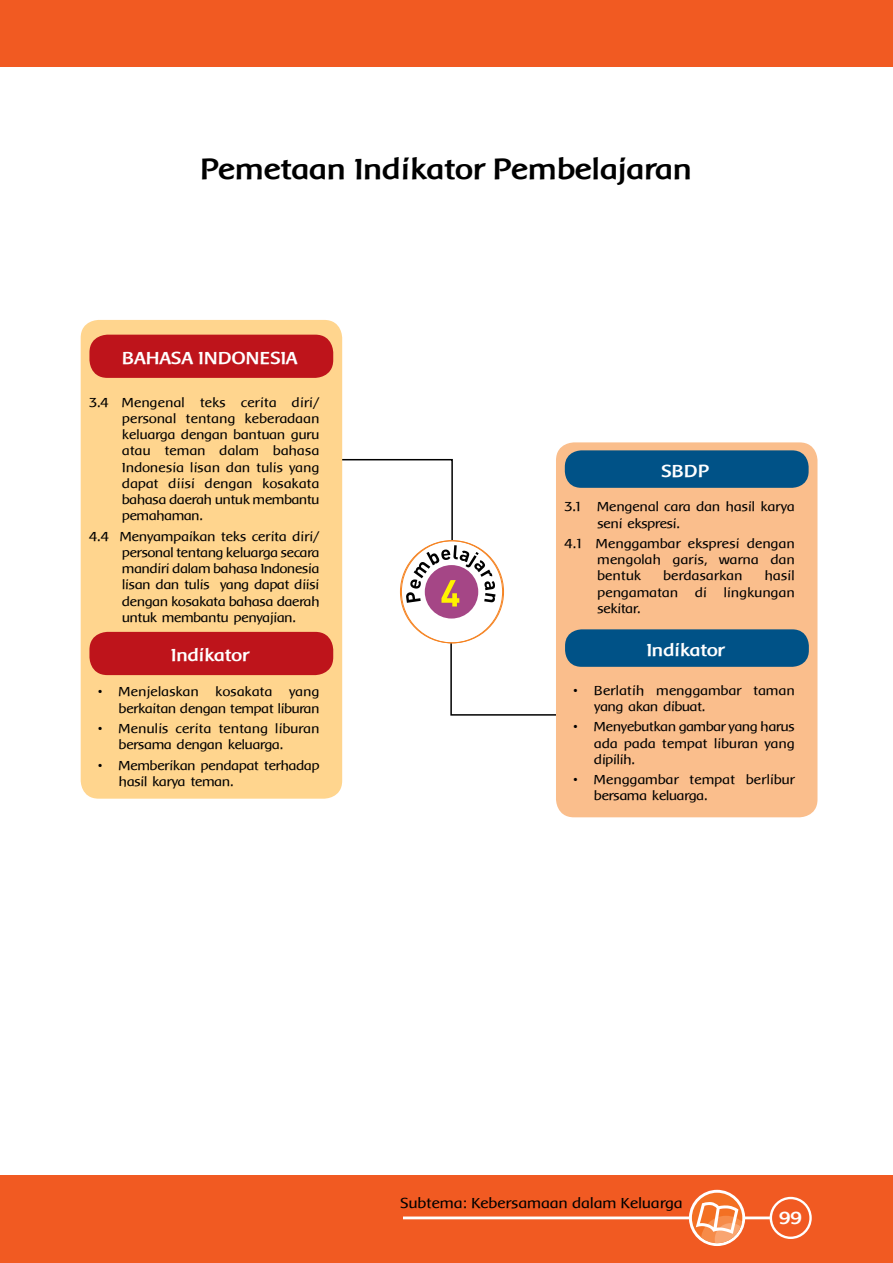
<style>
.page{position:relative;width:893px;height:1263px;background:#fff}
.page>*{position:absolute;margin:0;border:0;box-sizing:border-box;transform-origin:0 0}
.t1{font:700 30px "Baar Metanoia";color:#000}
.t2{font:700 18px "Baar Metanoia";color:#fff}
.t3{font:15px "Baar Metanoia";color:#000}
.DALAM_KOTAK_9_POIN{font:13.5px/16.2px "Baar Metanoia";letter-spacing:-.01em;color:#000;text-align:justify}
.DALAM_KOTAK_9_POIN-2{font:13.5px/16.2px "Baar Metanoia";letter-spacing:-.03em;color:#000;text-align:right}
</style>
<div class="page">
<div style="left:0;top:1174px;width:892px;height:88px;background:#f15a22"></div>
<div style="left:0;top:0;width:892px;height:67px;background:#f15a22"></div>
<svg style="left:403px;top:1189px;width:408px;height:56px"></svg>
<svg style="left:449px;top:633px;width:106px;height:83px"></svg>
<div style="left:81px;top:320px;width:261px;height:478px;background:#ffd58e;border-radius:18px"></div>
<div style="left:89px;top:334px;width:244px;height:44px;background:#be141b;border-radius:18px"></div>
<div style="left:89px;top:631px;width:244px;height:44px;background:#be141b;border-radius:18px"></div>
<div style="left:555px;top:442px;width:262px;height:375px;background:#fabe8c;border-radius:18px"></div>
<div style="left:564px;top:450px;width:244px;height:37px;background:#005287;border-radius:16px"></div>
<div style="left:565px;top:629px;width:243px;height:37px;background:#005287;border-radius:16px"></div>
<div style="left:400px;top:540px;width:102px;height:102px;background:#fff;border-radius:50%"></div>
<div style="left:424px;top:565px;width:54px;height:53px;background:#a54686;border-radius:50%"></div>
<svg style="left:342px;top:458px;width:153px;height:148px"></svg>
<p class="t1" style="left:200px;top:152px;width:493px">Pemetaan Indikator Pembelajaran</p>
<p class="t2" style="left:123px;top:348px;width:177px">BAHASA INDONESIA</p>
<p class="DALAM_KOTAK_9_POIN" style="left:122px;top:394px;width:199px;text-indent:-33px">3.4 Mengenal teks cerita diri/ personal tentang keberadaan keluarga dengan bantuan guru atau teman dalam bahasa Indonesia lisan dan tulis yang dapat diisi dengan kosakata bahasa daerah untuk membantu pemahaman.</p>
<p class="DALAM_KOTAK_9_POIN" style="left:122px;top:528px;width:199px;text-indent:-33px">4.4 Menyampaikan teks cerita diri/ personal tentang keluarga secara mandiri dalam bahasa Indonesia lisan dan tulis yang dapat diisi dengan kosakata bahasa daerah untuk membantu penyajian.</p>
<p class="t2" style="left:171px;top:645px;width:79px">Indikator</p>
<p class="DALAM_KOTAK_9_POIN-2" style="left:98px;top:683px;width:223px">• Menjelaskan kosakata yang berkaitan dengan tempat liburan</p>
<p class="DALAM_KOTAK_9_POIN" style="left:119px;top:720px;width:202px;text-indent:-21px">• Menulis cerita tentang liburan bersama dengan keluarga.</p>
<p class="DALAM_KOTAK_9_POIN" style="left:119px;top:757px;width:202px;text-indent:-21px">• Memberikan pendapat terhadap hasil karya teman.</p>
<p class="t2" style="left:661px;top:461px;width:49px">SBDP</p>
<p class="DALAM_KOTAK_9_POIN" style="left:597px;top:498px;width:199px;text-indent:-33px">3.1 Mengenal cara dan hasil karya seni ekspresi.</p>
<p class="DALAM_KOTAK_9_POIN" style="left:597px;top:535px;width:199px;text-indent:-33px">4.1 Menggambar ekspresi dengan mengolah garis, warna dan bentuk</p>
<p class="DALAM_KOTAK_9_POIN" style="left:663px;top:567px;width:81px">berdasarkan</p>
<p class="DALAM_KOTAK_9_POIN" style="left:597px;top:567px;width:199px;text-indent:167px">hasil pengamatan di lingkungan sekitar.</p>
<p class="t2" style="left:646px;top:640px;width:79px">Indikator</p>
<p class="DALAM_KOTAK_9_POIN" style="left:594px;top:682px;width:202px;text-indent:-21px">• Berlatih menggambar taman yang akan dibuat.</p>
<p class="DALAM_KOTAK_9_POIN" style="left:594px;top:718px;width:202px;text-indent:-21px">• Menyebutkan gambar yang harus ada pada tempat liburan yang dipilih.</p>
<p class="DALAM_KOTAK_9_POIN" style="left:594px;top:771px;width:202px;text-indent:-21px">• Menggambar tempat berlibur bersama keluarga.</p>
<p class="t3" style="left:400px;top:1194px;width:284px">Subtema: Kebersamaan dalam Keluarga</p>
<h2 class="t2" style="left:779px;top:1207px;width:24px">99</h2>
</div>
